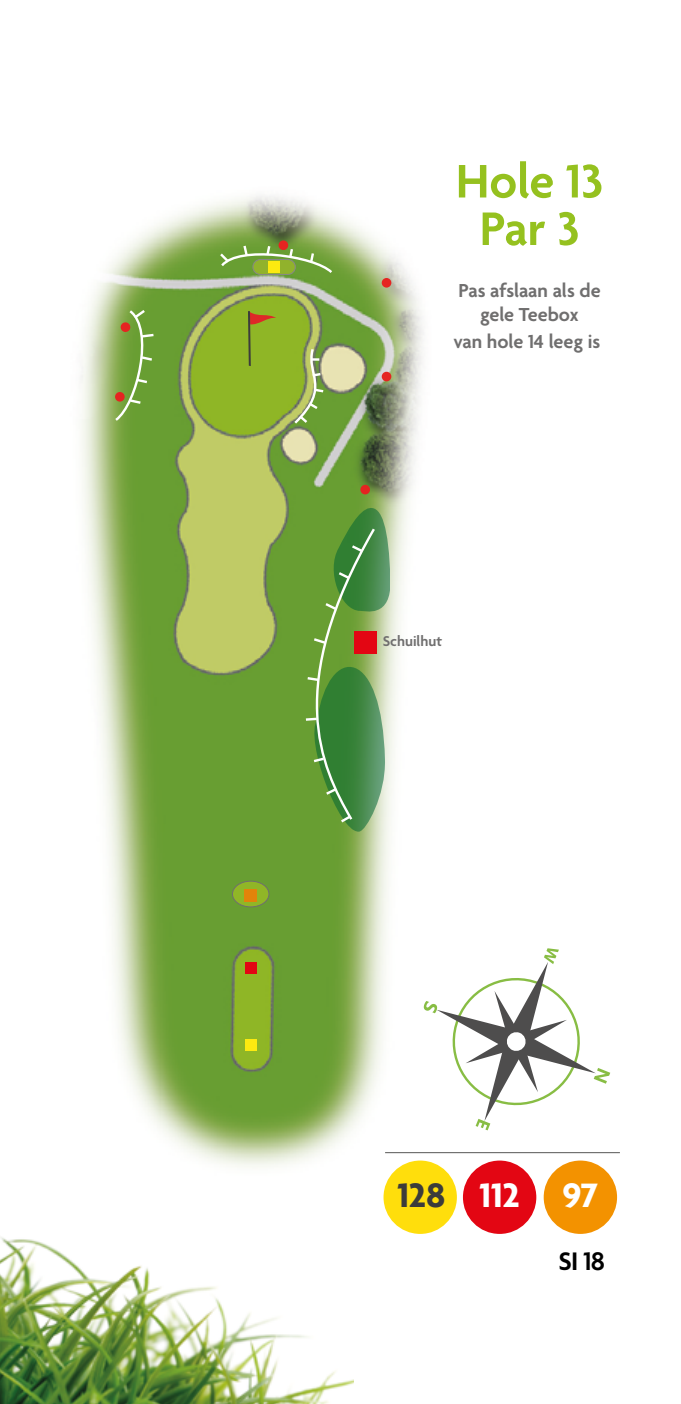
<style>
.page{position:relative;width:681px;height:1404px;background:#fff}
.page>*{position:absolute;margin:0;border:0;box-sizing:border-box;transform-origin:0 0}
.t1{font:600 51px/47.4px "Agenda";color:#95c11f;text-align:center}
.t2{font:700 36.6px "Agenda";color:#3c3c3b}
.t3{font:700 36.6px "Agenda";color:#fff}
.t4{font:600 27.6px "Agenda";color:#000}
.t5{font:600 20.4px/23.7px "Agenda";color:#706f6f;text-align:center}
.t6{font:600 15.3px "Agenda";color:#706f6f}
.s1{color:#fff}
.s2{font-weight:600;font-size:24.6px;color:#000}
</style>
<div class="page">
<img style="left:0;top:1237px;width:353px;height:166px">
<img style="left:81px;top:195px;width:450px;height:988px">
<hr style="left:385px;top:1151px;width:234px;height:1px;background:#575756">
<svg style="left:283px;top:508px;width:106px;height:323px;background:#679b48"></svg>
<svg style="left:113px;top:307px;width:43px;height:116px;background:#7ea94c"></svg>
<svg style="left:217px;top:243px;width:117px;height:32px;background:#7eab4f"></svg>
<svg style="left:292px;top:346px;width:39px;height:80px;background:#97b25d"></svg>
<div style="left:253px;top:259px;width:42px;height:15px;background:#91b22c;border-radius:7px"></div>
<div style="left:252px;top:259px;width:44px;height:16px;border:1px solid #878787;border-radius:7px"></div>
<div style="left:232px;top:881px;width:37px;height:25px;background:#90b627;border-radius:50%"></div>
<div style="left:232px;top:880px;width:37px;height:27px;border:1px solid #706f6f;border-radius:50%"></div>
<div style="left:245px;top:1039px;width:11px;height:11px;background:#fcea10"></div>
<div style="left:245px;top:962px;width:11px;height:11px;background:#e30613"></div>
<div style="left:268px;top:261px;width:11px;height:11px;background:#fcea10"></div>
<svg style="left:423px;top:948px;width:187px;height:182px"></svg>
<div style="left:383px;top:1160px;width:73px;height:73px;background:#ffde0c;border-radius:50%"></div>
<div style="left:462px;top:1160px;width:74px;height:73px;background:#e30613;border-radius:50%"></div>
<div style="left:543px;top:1160px;width:73px;height:73px;background:#f39200;border-radius:50%"></div>
<svg style="left:248px;top:311px;width:28px;height:55px;background:#919e27"></svg>
<div style="left:244px;top:889px;width:13px;height:12px;background:#e2830a"></div>
<div style="left:360px;top:485px;width:10px;height:9px;background:#e52421;border-radius:50%"></div>
<div style="left:381px;top:372px;width:10px;height:9px;background:#e52421;border-radius:50%"></div>
<div style="left:278px;top:240px;width:10px;height:10px;background:#e52421;border-radius:50%"></div>
<div style="left:381px;top:278px;width:10px;height:9px;background:#e52421;border-radius:50%"></div>
<div style="left:115px;top:392px;width:10px;height:9px;background:#e52421;border-radius:50%"></div>
<div style="left:120px;top:322px;width:11px;height:10px;background:#e52421;border-radius:50%"></div>
<h1 class="t1" style="left:455px;top:161px;width:149px">Hole 13<br>Par 3</h1>
<p class="t5" style="left:458px;top:280px;width:144px">Pas afslaan als de gele Teebox</p>
<p class="t5" style="left:453px;top:331px;width:148px">van hole 14 leeg is</p>
<p class="t6" style="left:382px;top:633px;width:61px">Schuilhut</p>
<h2 class="t2" style="left:397px;top:1174px;width:123px">128 <span class="s1">112</span><span class="s2">SI 2</span></h2>
<h2 class="t3" style="left:562px;top:1174px;width:37px">97</h2>
<h3 class="t4" style="left:558px;top:1246px;width:48px">SI 18</h3>
</div>
